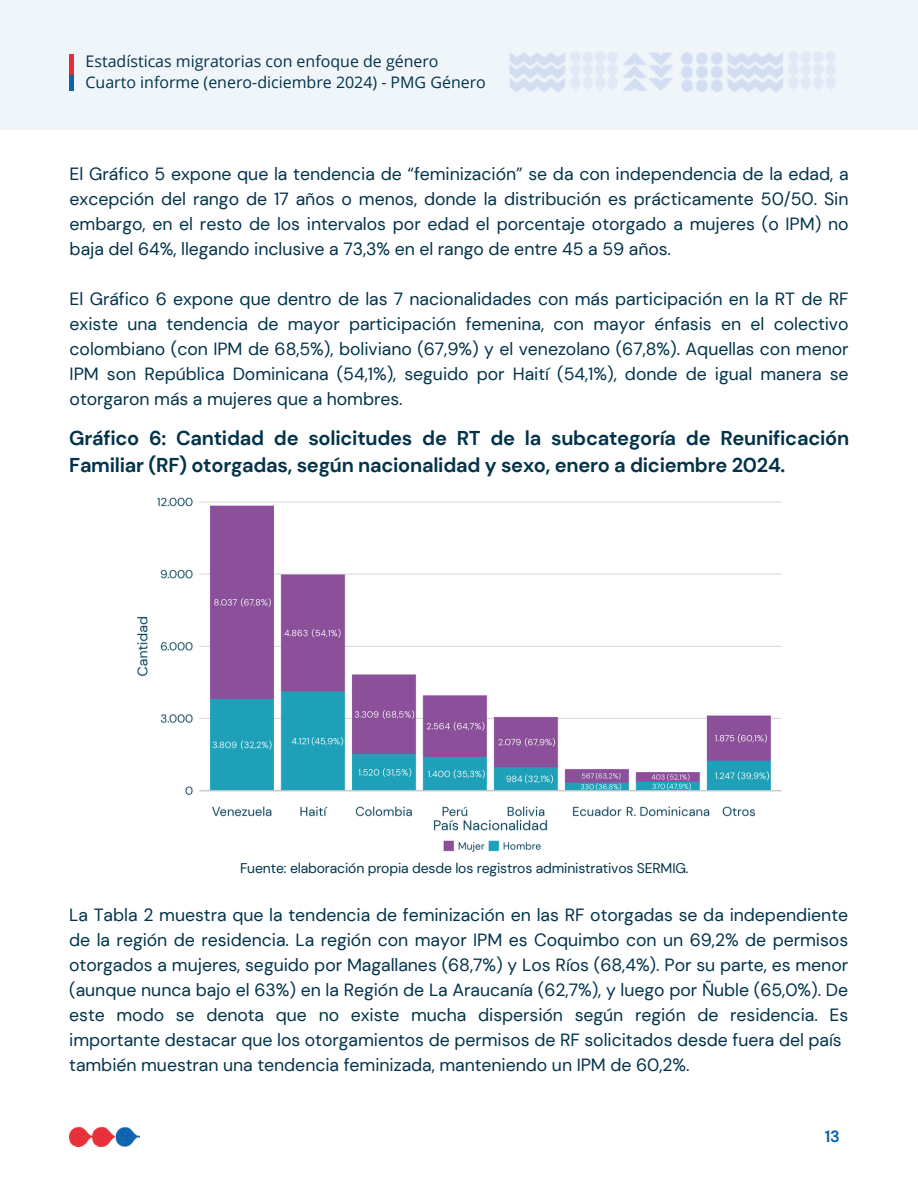
<style>
.page{position:relative;width:918px;height:1188px;background:#fff}
.page>*{position:absolute;margin:0;border:0;box-sizing:border-box;transform-origin:0 0}
.t1{font:700 20px/27px "DM Sans";letter-spacing:-.01em;color:#02334b}
.t2{font:17.6px/25px "DM Sans";letter-spacing:-.005em;color:#02334b;text-align:justify}
.t3{font:700 16.2px "DM Sans";color:#0e64ac}
.t4{font:16px/21.2px "Open Sans";color:#02334b}
.t5{font:14px "DM Sans";letter-spacing:-.01em;color:#02334b}
</style>
<div class="page">
<img style="left:69px;top:1127px;width:71px;height:20px">
<img style="left:137px;top:497px;width:645px;height:355px">
<div style="left:0;top:0;width:918px;height:129px;background:#f0f5fa"></div>
<img style="left:69px;top:54px;width:5px;height:36px">
<img style="left:509px;top:52px;width:326px;height:40px">
<p class="t4" style="left:86px;top:50px;width:402px">Estadísticas migratorias con enfoque de género<br>Cuarto informe (enero-diciembre 2024) - PMG Género</p>
<p class="t2" style="left:70px;top:161px;width:780px">El Gráfico 5 expone que la tendencia de “feminización” se da con independencia de la edad, a excepción del rango de 17 años o menos, donde la distribución es prácticamente 50/50. Sin embargo, en el resto de los intervalos por edad el porcentaje otorgado a mujeres (o IPM) no baja del 64%, llegando inclusive a 73,3% en el rango de entre 45 a 59 años.</p>
<p class="t2" style="left:70px;top:286px;width:780px">El Gráfico 6 expone que dentro de las 7 nacionalidades con más participación en la RT de RF existe una tendencia de mayor participación femenina, con mayor énfasis en el colectivo colombiano (con IPM de 68,5%), boliviano (67,9%) y el venezolano (67,8%). Aquellas con menor IPM son República Dominicana (54,1%), seguido por Haití (54,1%), donde de igual manera se otorgaron más a mujeres que a hombres.</p>
<h2 class="t1" style="left:69px;top:424px;width:781px">Gráfico 6: Cantidad de solicitudes de RT de la subcategoría de Reunificación<br>Familiar (RF) otorgadas, según nacionalidad y sexo, enero a diciembre 2024.</h2>
<h2 class="t5" style="left:240px;top:860px;width:450px">Fuente: elaboración propia desde los registros administrativos SERMIG.</h2>
<p class="t2" style="left:69px;top:903px;width:780px;text-align:left">La Tabla 2 muestra que la tendencia de feminización en las RF otorgadas se da independiente de la región de residencia. La región con mayor IPM es Coquimbo con un 69,2% de permisos otorgados a mujeres, seguido por Magallanes (68,7%) y Los Ríos (68,4%). Por su parte, es menor (aunque nunca bajo el 63%) en la Región de La Araucanía (62,7%), y luego por Ñuble (65,0%). De este modo se denota que no existe mucha dispersión según región de residencia. Es importante destacar que los otorgamientos de permisos de RF solicitados desde fuera del país también muestran una tendencia feminizada, manteniendo un IPM de 60,2%.</p>
<h2 class="t3" style="left:825px;top:1126px;width:17px">13</h2>
</div>
